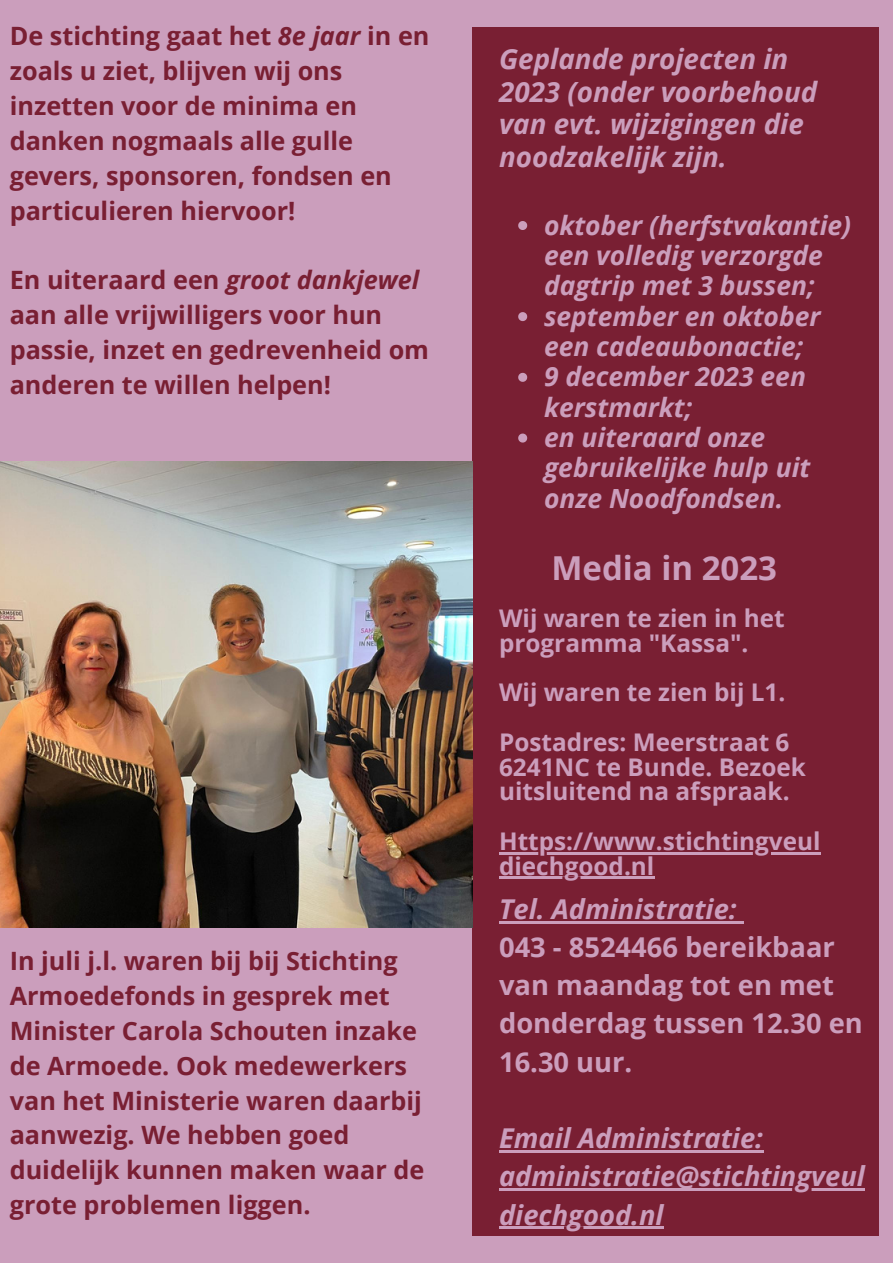
<style>
.page{position:relative;width:893px;height:1264px;background:#fff}
.page>*{position:absolute;margin:0;border:0;box-sizing:border-box;transform-origin:0 0}
.t1{font:700 33px "Open Sans";color:#cb9ebc}
.t2{font:italic 700 27.75px/32.5px "Open Sans";color:#cb9ebc}
.t3{font:italic 700 27.3px/38.2px "Open Sans";color:#cb9ebc}
.t4{font:700 27.3px/38.2px "Open Sans";color:#cb9ebc}
.t5{font:italic 700 26.4px/30.3px "Open Sans";color:#cb9ebc}
.t6{font:700 25.2px/34.8px "Open Sans";color:#791f33}
.t7{font:700 24.3px/24.8px "Open Sans";color:#cb9ebc}
.s1{font-style:italic}
</style>
<div class="page">
<div style="left:0;top:0;width:892px;height:1262px;background:#cb9ebc"></div>
<div style="left:472px;top:27px;width:406px;height:1208px;background:#791f33"></div>
<img style="left:0;top:461px;width:473px;height:466px">
<svg style="left:518px;top:221px;width:9px;height:9px"></svg>
<svg style="left:518px;top:312px;width:9px;height:9px"></svg>
<svg style="left:518px;top:373px;width:9px;height:9px"></svg>
<svg style="left:518px;top:433px;width:9px;height:9px"></svg>
<hr style="left:499px;top:852px;width:321px;height:2px;background:#cb9ebc">
<hr style="left:499px;top:876px;width:155px;height:3px;background:#cb9ebc">
<hr style="left:499px;top:920px;width:237px;height:3px;background:#cb9ebc">
<svg style="left:736px;top:921px;width:7px;height:2px"></svg>
<hr style="left:499px;top:1150px;width:264px;height:2px;background:#cb9ebc">
<hr style="left:499px;top:1188px;width:365px;height:2px;background:#cb9ebc">
<hr style="left:499px;top:1226px;width:164px;height:2px;background:#cb9ebc">
<p class="t6" style="left:10px;top:18px;width:421px">De stichting gaat het <span class="s1">8e jaar</span> in en zoals u ziet, blijven wij ons inzetten voor de minima en danken nogmaals alle gulle gevers, sponsoren, fondsen en particulieren hiervoor!</p>
<p class="t6" style="left:10px;top:262px;width:421px">En uiteraard een <span class="s1">groot dankjewel </span>aan alle vrijwilligers voor hun passie, inzet en gedrevenheid om anderen te willen helpen!</p>
<p class="t6" style="left:10px;top:943px;width:416px">In juli j.l. waren bij bij Stichting<br>Armoedefonds in gesprek met<br>Minister Carola Schouten inzake de Armoede. Ook medewerkers van het Ministerie waren daarbij aanwezig. We hebben goed duidelijk kunnen maken waar de grote problemen liggen.</p>
<p class="t2" style="left:499px;top:42px;width:320px">Geplande projecten in<br>2023 (onder voorbehoud van evt. wijzigingen die noodzakelijk zijn.</p>
<p class="t5" style="left:544px;top:209px;width:309px">oktober (herfstvakantie) een volledig verzorgde dagtrip met 3 bussen;</p>
<p class="t5" style="left:544px;top:300px;width:278px">september en oktober een cadeaubonactie;</p>
<p class="t5" style="left:544px;top:361px;width:263px">9 december 2023 een kerstmarkt;</p>
<p class="t5" style="left:544px;top:421px;width:268px">en uiteraard onze gebruikelijke hulp uit onze Noodfondsen.</p>
<p class="t1" style="left:551px;top:544px;width:227px">Media in 2023</p>
<p class="t7" style="left:499px;top:605px;width:287px">Wij waren te zien in het programma "Kassa".</p>
<p class="t7" style="left:499px;top:679px;width:288px">Wij waren te zien bij L1.</p>
<p class="t7" style="left:499px;top:729px;width:292px">Postadres: Meerstraat 6</p>
<p class="t7" style="left:499px;top:753px;width:308px">6241NC te Bunde. Bezoek uitsluitend na afspraak.</p>
<p class="t7" style="left:499px;top:828px;width:323px">Https://www.stichtingveul diechgood.nl</p>
<p class="t3" style="left:499px;top:889px;width:239px">Tel. Administratie:</p>
<p class="t4" style="left:499px;top:927px;width:365px">043 - 8524466 bereikbaar van maandag tot en met donderdag tussen 12.30 en<br>16.30 uur.</p>
<p class="t3" style="left:499px;top:1118px;width:265px">Email Administratie:</p>
<p class="t3" style="left:499px;top:1156px;width:367px">administratie@stichtingveul diechgood.nl</p>
</div>
